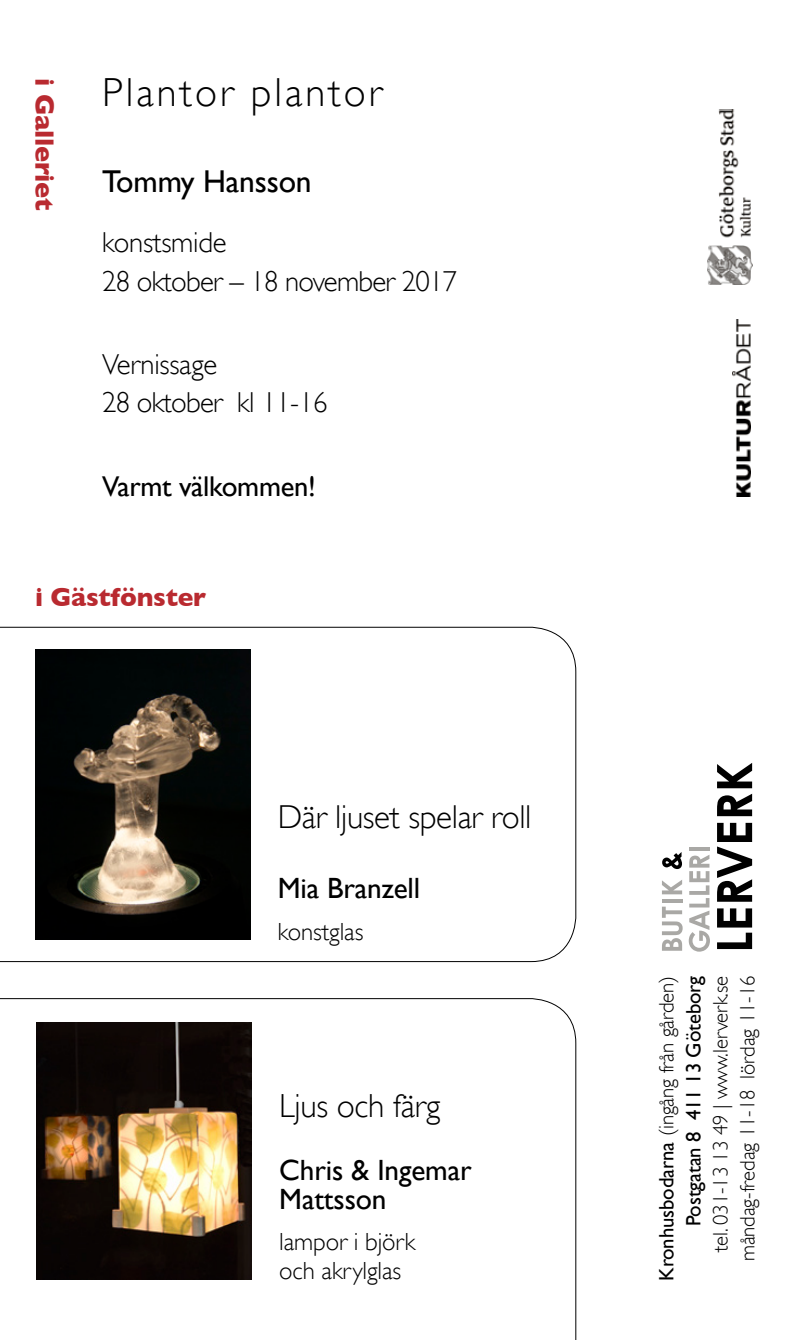
<style>
.page{position:relative;width:798px;height:1340px;background:#fff}
.page>*{position:absolute;margin:0;border:0;box-sizing:border-box;transform-origin:0 0}
.t1{font:300 40.5px "Gill Sans";letter-spacing:.075em;color:#000}
.t2{font:300 33.3px "Gill Sans";letter-spacing:-.01em;color:#000}
.t3{font:300 33.07px "Gill Sans";letter-spacing:-.01em;color:#000}
.t4{font:31.5px "Gill Sans";letter-spacing:-.005em;color:#000}
.t5{font:29.25px/29.2px "Gill Sans";letter-spacing:-.005em;color:#000}
.t6{font:300 28.8px/38.2px "Gill Sans";letter-spacing:-.025em;color:#000}
.t7{font:28.57px "Gill Sans";letter-spacing:-.01em;color:#000}
.t8{font:700 27px "Gill Sans";letter-spacing:-.01em;color:#b92a30}
.t9{font:700 26.32px "Gill Sans";letter-spacing:-.01em;color:#b92a30}
.t10{font:300 24.75px/28.1px "Gill Sans";letter-spacing:-.005em;color:#000}
.t11{font:300 20.7px/27px "Gill Sans";letter-spacing:-.005em;color:#000;text-align:center}
.t12{font:20.7px/27px "Gill Sans";letter-spacing:-.005em;color:#000;text-align:right}
.s1{font-weight:300}
</style>
<div class="page">
<svg style="left:0;top:627px;width:576px;height:334px"></svg>
<img style="left:35px;top:649px;width:215px;height:290px">
<img style="left:707px;top:109px;width:45px;height:176px">
<img style="left:732px;top:319px;width:18px;height:177px">
<svg style="left:717px;top:908px;width:34px;height:41px"></svg>
<svg style="left:717px;top:822px;width:34px;height:79px"></svg>
<svg style="left:717px;top:763px;width:34px;height:53px"></svg>
<svg style="left:662px;top:906px;width:20px;height:44px"></svg>
<hr style="left:661px;top:899px;width:20px;height:3px;background:#a9a8a5">
<svg style="left:662px;top:880px;width:19px;height:14px"></svg>
<svg style="left:688px;top:855px;width:21px;height:96px"></svg>
<hr style="left:689px;top:847px;width:20px;height:4px;background:#a9a8a5">
<svg style="left:662px;top:852px;width:19px;height:17px"></svg>
<svg style="left:0;top:998px;width:576px;height:341px"></svg>
<img style="left:37px;top:1022px;width:214px;height:257px">
<p class="t8" style="left:60px;top:78px;width:134px;rotate:90deg">i Galleriet</p>
<h1 class="t1" style="left:102px;top:69px;width:281px">Plantor plantor</h1>
<p class="t4" style="left:102px;top:163px;width:211px">Tommy Hansson</p>
<p class="t6" style="left:102px;top:223px;width:356px">konstsmide<br>28 oktober – 18 november 2017</p>
<p class="t6" style="left:102px;top:345px;width:227px">Vernissage<br>28 oktober kl 11-16</p>
<p class="t7" style="left:102px;top:469px;width:215px">Varmt välkommen!</p>
<p class="t9" style="left:35px;top:582px;width:172px">i Gästfönster</p>
<p class="t3" style="left:277px;top:798px;width:255px">Där ljuset spelar roll</p>
<p class="t5" style="left:277px;top:873px;width:144px">Mia Branzell</p>
<p class="t10" style="left:277px;top:917px;width:87px">konstglas</p>
<p class="t2" style="left:279px;top:1085px;width:163px">Ljus och färg</p>
<p class="t5" style="left:279px;top:1154px;width:194px">Chris &amp; Ingemar<br>Mattsson</p>
<p class="t10" style="left:279px;top:1227px;width:137px">lampor i björk och akrylglas</p>
<p class="t12" style="left:652px;top:1280px;width:306px;rotate:-90deg">Kronhusbodarna <span class="s1">(ingång från gården)<br></span>Postgatan 8 411 13 Göteborg</p>
<p class="t11" style="left:706px;top:1261px;width:287px;rotate:-90deg">tel. 031-13 13 49 | www.lerverk.se måndag-fredag 11-18 lördag 11-16</p>
</div>
